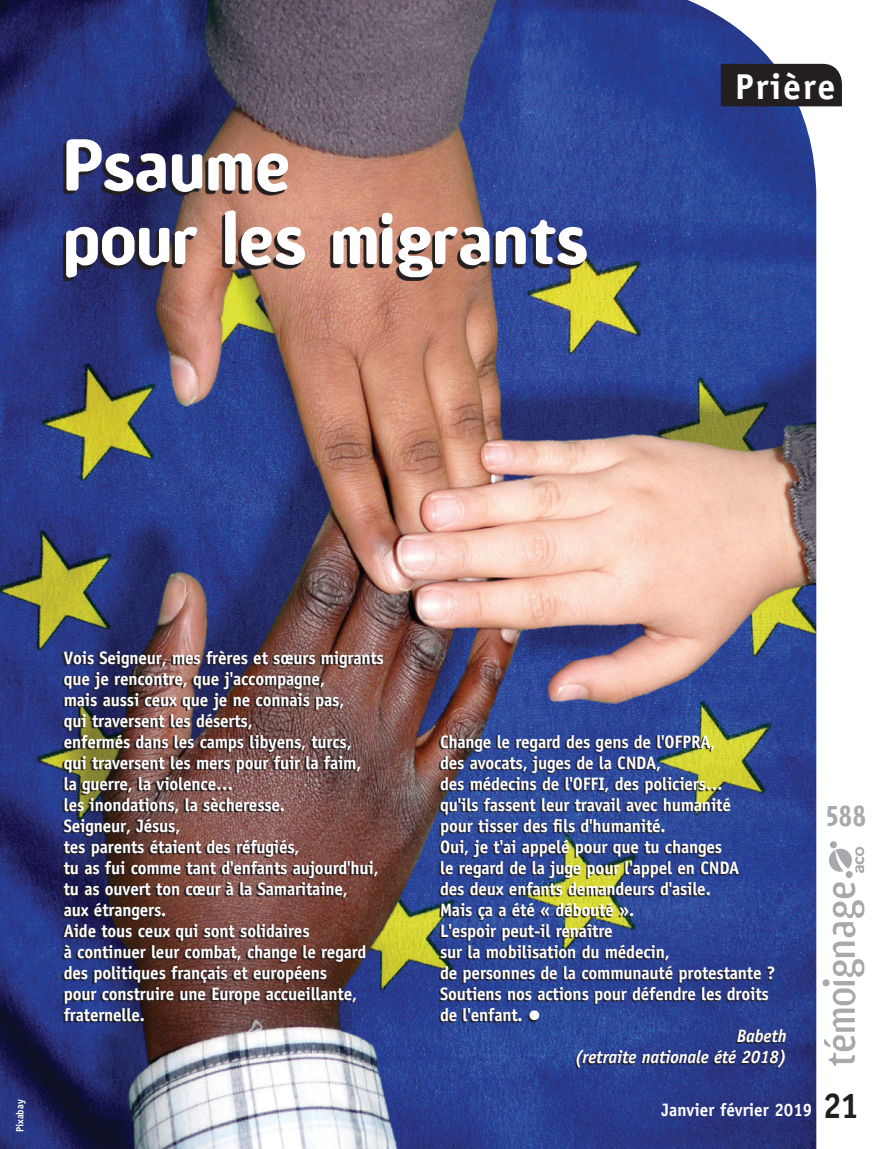
<style>
.page{position:relative;width:893px;height:1149px;background:#fff}
.page>*{position:absolute;margin:0;border:0;box-sizing:border-box;transform-origin:0 0}
.Titre{font:700 69px "Amoebia";letter-spacing:.01em;color:#fff;scale:.95 1}
.t1{font:700 36px "Officina Sans";letter-spacing:.05em;color:#fff}
.t2{font:700 36px "Officina Sans";color:#231f20;scale:.95 1}
.t3{font:700 27px "Amoebia";color:#a7a9ac;scale:.85 1}
.Signature{font:700 18px/21px "Officina Sans";letter-spacing:-.01em;color:#fff;scale:.95 1}
.Signature-2{font:italic 700 18px "Officina Sans";letter-spacing:-.01em;color:#fff;scale:.95 1}
.Crédit{font:700 10.5px "Officina Sans";color:#fff;scale:.95 1}
.s1{font-weight:400;font-size:27px}
</style>
<div class="page">
<img style="left:0;top:0;width:575px;height:1148px">
<svg style="left:575px;top:0;width:290px;height:1148px"></svg>
<svg style="left:824px;top:882px;width:40px;height:183px"></svg>
<div style="left:845px;top:869px;width:9px;height:9px;border:2px solid #fff;border-radius:50%"></div>
<div style="left:829px;top:840px;width:9px;height:8px;border:2px solid #fff;border-radius:50%"></div>
<div style="left:846px;top:870px;width:7px;height:7px;background:#a7a9ac;border-radius:50%"></div>
<div style="left:830px;top:841px;width:7px;height:7px;background:#a7a9ac;border-radius:50%"></div>
<svg style="left:829px;top:846px;width:35px;height:26px"></svg>
<div style="left:822px;top:978px;width:8px;height:8px;background:#a7a9ac;border-radius:50%"></div>
<div style="left:821px;top:978px;width:9px;height:9px;border:1px solid #fff;border-radius:50%"></div>
<div style="left:721px;top:64px;width:121px;height:42px;background:#231f20"></div>
<svg style="left:63px;top:142px;width:521px;height:139px;background:#6e5763"></svg>
<img style="left:62px;top:651px;width:722px;height:417px">
<p class="Titre" style="left:64px;top:129px;width:240px">Psaume</p>
<p class="Titre" style="left:64px;top:202px;width:552px">pour les migrants</p>
<p class="t1" style="left:735px;top:64px;width:102px">Prière</p>
<p class="Crédit" style="left:14px;top:1131px;width:36px;rotate:-90deg">Pixabay</p>
<p class="Signature" style="left:64px;top:646px;width:338px">Vois Seigneur, mes frères et sœurs migrants</p>
<p class="Signature" style="left:64px;top:667px;width:277px">que je rencontre, que j'accompagne,</p>
<p class="Signature" style="left:64px;top:688px;width:297px">mais aussi ceux que je ne connais pas,</p>
<p class="Signature" style="left:64px;top:709px;width:200px">qui traversent les déserts,</p>
<p class="Signature" style="left:64px;top:730px;width:305px">enfermés dans les camps libyens, turcs,</p>
<p class="Signature" style="left:64px;top:751px;width:315px">qui traversent les mers pour fuir la faim,</p>
<p class="Signature" style="left:64px;top:772px;width:180px">la guerre, la violence…</p>
<p class="Signature" style="left:64px;top:793px;width:234px">les inondations, la sècheresse.</p>
<p class="Signature" style="left:64px;top:814px;width:124px">Seigneur, Jésus,</p>
<p class="Signature" style="left:64px;top:835px;width:250px">tes parents étaient des réfugiés,</p>
<p class="Signature" style="left:64px;top:856px;width:333px">tu as fui comme tant d'enfants aujourd'hui,</p>
<p class="Signature" style="left:64px;top:877px;width:301px">tu as ouvert ton cœur à la Samaritaine,</p>
<p class="Signature" style="left:64px;top:898px;width:109px">aux étrangers.</p>
<p class="Signature" style="left:64px;top:919px;width:260px">Aide tous ceux qui sont solidaires</p>
<p class="Signature" style="left:64px;top:940px;width:320px">à continuer leur combat, change le regard</p>
<p class="Signature" style="left:64px;top:961px;width:279px">des politiques français et européens</p>
<p class="Signature" style="left:64px;top:982px;width:310px">pour construire une Europe accueillante, fraternelle.</p>
<p class="Signature" style="left:440px;top:730px;width:291px">Change le regard des gens de l'OFPRA,</p>
<p class="Signature" style="left:440px;top:751px;width:234px">des avocats, juges de la CNDA,</p>
<p class="Signature" style="left:440px;top:772px;width:299px">des médecins de l'OFFI, des policiers…</p>
<p class="Signature" style="left:440px;top:793px;width:308px">qu'ils fassent leur travail avec humanité</p>
<p class="Signature" style="left:440px;top:814px;width:239px">pour tisser des fils d'humanité.</p>
<p class="Signature" style="left:440px;top:835px;width:298px">Oui, je t'ai appelé pour que tu changes</p>
<p class="Signature" style="left:440px;top:856px;width:317px">le regard de la juge pour l'appel en CNDA</p>
<p class="Signature" style="left:440px;top:877px;width:286px">des deux enfants demandeurs d'asile.</p>
<p class="Signature" style="left:440px;top:898px;width:206px">Mais ça a été « débouté ».</p>
<p class="Signature" style="left:440px;top:919px;width:183px">L'espoir peut-il renaître</p>
<p class="Signature" style="left:440px;top:940px;width:243px">sur la mobilisation du médecin,</p>
<p class="Signature" style="left:440px;top:961px;width:354px">de personnes de la communauté protestante ?</p>
<p class="Signature" style="left:440px;top:982px;width:347px">Soutiens nos actions pour défendre les droits de l'enfant. <span class="s1">•</span></p>
<p class="Signature-2" style="left:737px;top:1024px;width:54px">Babeth</p>
<p class="Signature-2" style="left:575px;top:1045px;width:224px">(retraite nationale été 2018)</p>
<p class="Signature" style="left:662px;top:1099px;width:160px">Janvier février 2019</p>
<p class="t3" style="left:827px;top:801px;width:47px">588</p>
<p class="t2" style="left:823px;top:1082px;width:40px">21</p>
</div>
